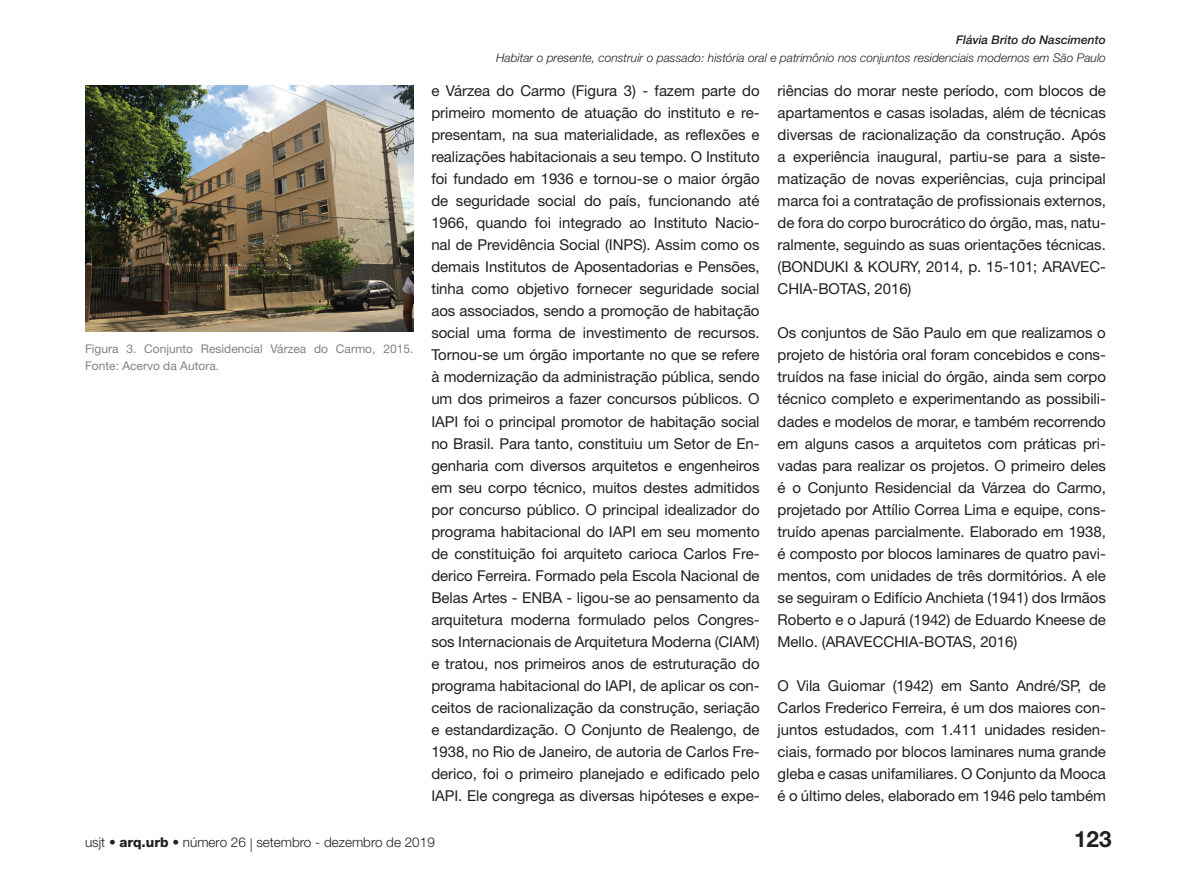
<style>
.page{position:relative;width:1191px;height:893px;background:#fff}
.page>*{position:absolute;margin:0;border:0;box-sizing:border-box;transform-origin:0 0}
.t1{font:700 22.5px "Helvetica Neue LT Std";color:#231f20}
.t2{font:15px/22px "Helvetica Neue LT Std";letter-spacing:-.005em;color:#231f20;text-align:justify}
.t3{font:300 13.5px "Helvetica Neue LT Std";color:#231f20}
.t4{font:italic 300 12px "Helvetica Neue LT Std";color:#231f20}
.t5{font:12px/16.5px "Helvetica Neue LT Std";color:#808285}
.t6{font:italic 500 12px "Helvetica Neue LT Std";color:#231f20}
.s1{font-weight:800}
</style>
<div class="page">
<img style="left:85px;top:85px;width:328px;height:246px">
<p class="t5" style="left:85px;top:340px;width:330px">Figura 3. Conjunto Residencial Várzea do Carmo, 2015.<br>Fonte: Acervo da Autora.</p>
<p class="t6" style="left:956px;top:33px;width:151px">Flávia Brito do Nascimento</p>
<p class="t4" style="left:496px;top:51px;width:611px">Habitar o presente, construir o passado: história oral e patrimônio nos conjuntos residenciais modernos em São Paulo</p>
<p class="t2" style="left:431px;top:79px;width:330px">e Várzea do Carmo (Figura 3) - fazem parte do primeiro momento de atuação do instituto e re&shy;presentam, na sua materialidade, as reflexões e realizações habitacionais a seu tempo. O Instituto foi fundado em 1936 e tornou-se o maior órgão de seguridade social do país, funcionando até 1966, quando foi integrado ao Instituto Nacio&shy;nal de Previdência Social (INPS). Assim como os demais Institutos de Aposentadorias e Pensões, tinha como objetivo fornecer seguridade social aos associados, sendo a promoção de habitação social uma forma de investimento de recursos.<br>Tornou-se um órgão importante no que se refere à modernização da administração pública, sendo um dos primeiros a fazer concursos públicos. O IAPI foi o principal promotor de habitação social no Brasil. Para tanto, constituiu um Setor de En&shy;genharia com diversos arquitetos e engenheiros em seu corpo técnico, muitos destes admitidos por concurso público. O principal idealizador do programa habitacional do IAPI em seu momento de constituição foi arquiteto carioca Carlos Fre&shy;derico Ferreira. Formado pela Escola Nacional de Belas Artes - ENBA - ligou-se ao pensamento da arquitetura moderna formulado pelos Congres&shy;sos Internacionais de Arquitetura Moderna (CIAM) e tratou, nos primeiros anos de estruturação do programa habitacional do IAPI, de aplicar os con&shy;ceitos de racionalização da construção, seriação e estandardização. O Conjunto de Realengo, de 1938, no Rio de Janeiro, de autoria de Carlos Fre&shy;derico, foi o primeiro planejado e edificado pelo IAPI. Ele congrega as diversas hipóteses e expe-</p>
<p class="t2" style="left:777px;top:79px;width:330px">riências do morar neste período, com blocos de apartamentos e casas isoladas, além de técnicas diversas de racionalização da construção. Após a experiência inaugural, partiu-se para a siste&shy;matização de novas experiências, cuja principal marca foi a contratação de profissionais externos, de fora do corpo burocrático do órgão, mas, natu&shy;ralmente, seguindo as suas orientações técnicas. (BONDUKI &amp; KOURY, 2014, p. 15-101; ARAVEC-CHIA-BOTAS, 2016)</p>
<p class="t2" style="left:777px;top:322px;width:330px">Os conjuntos de São Paulo em que realizamos o projeto de história oral foram concebidos e cons&shy;truídos na fase inicial do órgão, ainda sem corpo técnico completo e experimentando as possibili&shy;dades e modelos de morar, e também recorrendo em alguns casos a arquitetos com práticas pri&shy;vadas para realizar os projetos. O primeiro deles é o Conjunto Residencial da Várzea do Carmo, projetado por Attílio Correa Lima e equipe, cons&shy;truído apenas parcialmente. Elaborado em 1938, é composto por blocos laminares de quatro pavi&shy;mentos, com unidades de três dormitórios. A ele se seguiram o Edifício Anchieta (1941) dos Irmãos Roberto e o Japurá (1942) de Eduardo Kneese de Mello. (ARAVECCHIA-BOTAS, 2016)</p>
<p class="t2" style="left:777px;top:675px;width:330px">O Vila Guiomar (1942) em Santo André/SP, de Carlos Frederico Ferreira, é um dos maiores con&shy;juntos estudados, com 1.411 unidades residen&shy;ciais, formado por blocos laminares numa grande gleba e casas unifamiliares. O Conjunto da Mooca é o último deles, elaborado em 1946 pelo também</p>
<p class="t3" style="left:85px;top:834px;width:351px">usjt • <span class="s1">arq.urb</span> • número 26 | setembro - dezembro de 2019</p>
<h1 class="t1" style="left:1074px;top:825px;width:39px">123</h1>
</div>
